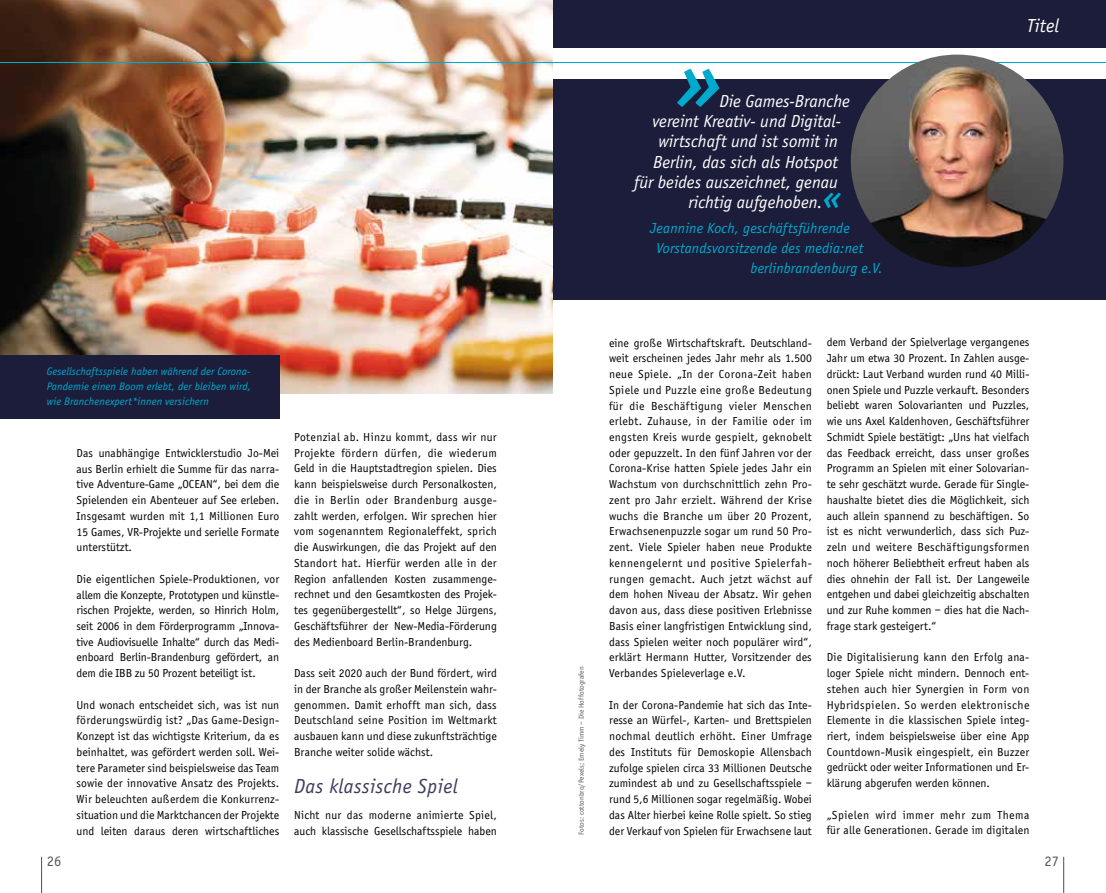
<style>
.page{position:relative;width:1106px;height:893px;background:#fff}
.page>*{position:absolute;margin:0;border:0;box-sizing:border-box;transform-origin:0 0}
.t1{font:italic 700 78px "Officina Sans EF";color:#00aacd}
.t2{font:italic 21px "Officina Sans EF";letter-spacing:.02em;color:#3b3c5b}
.t3{font:italic 19.5px "Officina Sans EF";color:#fff}
.t4{font:italic 18px "Officina Sans EF";color:#fff}
.t5{font:italic 15px "Officina Sans EF";letter-spacing:.01em;color:#00aacd}
.t6{font:15px "Officina Sans EF";color:#58585a}
.t7{font:12px/15.8px "Officina Sans EF";color:#000;text-align:justify}
.t8{font:12px "Officina Sans EF";letter-spacing:.04em;color:#000}
.t9{font:italic 11.25px/15px "Officina Sans EF";letter-spacing:.01em;color:#00aacd;text-align:justify}
.t10{font:7.5px "Officina Sans EF";color:#58585a}
.s1{font-weight:700;font-size:31.5px;color:#00aacd}
</style>
<div class="page">
<hr style="left:41px;top:857px;width:1px;height:36px;background:#58585a">
<hr style="left:1063px;top:857px;width:1px;height:36px;background:#58585a">
<div style="left:0;top:0;width:1106px;height:47px;background:#1c1d3b"></div>
<img style="left:0;top:0;width:553px;height:394px">
<hr style="left:0;top:62px;width:1106px;height:1px;background:#00aacd">
<div style="left:0;top:355px;width:279px;height:64px;background:#1c1d3b"></div>
<div style="left:553px;top:79px;width:553px;height:220px;background:#1c1d3b"></div>
<img style="left:850px;top:55px;width:213px;height:212px;border-radius:106px">
<p class="t9" style="left:47px;top:364px;width:206px">Gesellschaftsspiele haben während der Corona-Pandemie einen Boom erlebt, der bleiben wird, wie Branchenexpert*innen versichern</p>
<p class="t7" style="left:77px;top:445px;width:204px">Das unabhängige Entwicklerstudio Jo-Mei aus Berlin erhielt die Summe für das narra&shy;tive Adventure-Game „OCEAN“, bei dem die Spielenden ein Abenteuer auf See erleben.<br>Insgesamt wurden mit 1,1 Millionen Euro 15 Games, VR-Projekte und serielle Formate unterstützt.</p>
<p class="t7" style="left:77px;top:571px;width:204px">Die eigentlichen Spiele-Produktionen, vor allem die Konzepte, Prototypen und künstle&shy;rischen Projekte, werden, so Hinrich Holm, seit 2006 in dem Förderprogramm „Innova&shy;tive Audiovisuelle Inhalte“ durch das Medi&shy;enboard Berlin-Brandenburg gefördert, an dem die IBB zu 50 Prozent beteiligt ist.</p>
<p class="t7" style="left:77px;top:697px;width:204px">Und wonach entscheidet sich, was ist nun förderungswürdig ist? „Das Game-Design-Konzept ist das wichtigste Kriterium, da es beinhaltet, was gefördert werden soll. Wei&shy;tere Parameter sind beispielsweise das Team sowie der innovative Ansatz des Projekts.<br>Wir beleuchten außerdem die Konkurrenz&shy;situation und die Marktchancen der Projekte und leiten daraus deren wirtschaftliches</p>
<p class="t7" style="left:294px;top:429px;width:204px">Potenzial ab. Hinzu kommt, dass wir nur Projekte fördern dürfen, die wiederum Geld in die Hauptstadtregion spielen. Dies kann beispielsweise durch Personalkosten, die in Berlin oder Brandenburg ausge&shy;zahlt werden, erfolgen. Wir sprechen hier vom sogenanntem Regionaleffekt, sprich die Auswirkungen, die das Projekt auf den Standort hat. Hierfür werden alle in der Region anfallenden Kosten zusammenge&shy;rechnet und den Gesamtkosten des Projek&shy;tes gegenübergestellt“, so Helge Jürgens, Geschäftsführer der New-Media-Förderung des Medienboard Berlin-Brandenburg.</p>
<p class="t7" style="left:294px;top:665px;width:204px">Dass seit 2020 auch der Bund fördert, wird in der Branche als großer Meilenstein wahr&shy;genommen. Damit erhofft man sich, dass Deutschland seine Position im Weltmarkt ausbauen kann und diese zukunftsträchtige Branche weiter solide wächst.</p>
<h2 class="t2" style="left:294px;top:774px;width:165px">Das klassische Spiel</h2>
<p class="t7" style="left:294px;top:807px;width:204px">Nicht nur das moderne animierte Spiel, auch klassische Gesellschaftsspiele haben</p>
<h1 class="t1" style="left:677px;top:35px;width:46px">»</h1>
<h3 class="t4" style="left:719px;top:91px;width:132px">Die Games-Branche</h3>
<h3 class="t4" style="left:652px;top:112px;width:190px">vereint Kreativ- und Digital-</h3>
<h3 class="t4" style="left:658px;top:132px;width:181px">wirtschaft und ist somit in</h3>
<h3 class="t4" style="left:653px;top:152px;width:187px">Berlin, das sich als Hotspot</h3>
<h3 class="t4" style="left:634px;top:172px;width:205px">für beides auszeichnet, genau</h3>
<h3 class="t4" style="left:688px;top:193px;width:154px">richtig aufgehoben.<span class="s1">«</span></h3>
<p class="t5" style="left:650px;top:220px;width:201px">Jeannine Koch, geschäftsführende</p>
<p class="t5" style="left:656px;top:240px;width:209px">Vorstandsvorsitzende des media:net</p>
<p class="t5" style="left:750px;top:260px;width:134px">berlinbrandenburg e.V.</p>
<h3 class="t3" style="left:1027px;top:15px;width:34px">Titel</h3>
<p class="t10" style="left:577px;top:835px;width:170px;rotate:-90deg">Fotos: cottonbro/Pexels; Emely Timm – Die Hoffotografen</p>
<p class="t7" style="left:609px;top:335px;width:204px">eine große Wirtschaftskraft. Deutschland&shy;weit erscheinen jedes Jahr mehr als 1.500 neue Spiele. „In der Corona-Zeit haben Spiele und Puzzle eine große Bedeutung für die Beschäftigung vieler Menschen erlebt. Zuhause, in der Familie oder im engsten Kreis wurde gespielt, geknobelt oder gepuzzelt. In den fünf Jahren vor der Corona-Krise hatten Spiele jedes Jahr ein Wachstum von durchschnittlich zehn Pro&shy;zent pro Jahr erzielt. Während der Krise wuchs die Branche um über 20 Prozent, Erwachsenenpuzzle sogar um rund 50 Pro&shy;zent. Viele Spieler haben neue Produkte kennengelernt und positive Spielerfah&shy;rungen gemacht. Auch jetzt wächst auf dem hohen Niveau der Absatz. Wir gehen davon aus, dass diese positiven Erlebnisse Basis einer langfristigen Entwicklung sind, dass Spielen weiter noch populärer wird“, erklärt Hermann Hutter, Vorsitzender des Verbandes Spieleverlage e.V.</p>
<p class="t7" style="left:609px;top:697px;width:204px">In der Corona-Pandemie hat sich das Inte&shy;resse an Würfel-, Karten- und Brettspielen nochmal deutlich erhöht. Einer Umfrage des Instituts für Demoskopie Allensbach zufolge spielen circa 33 Millionen Deutsche zumindest ab und zu Gesellschaftsspiele – rund 5,6 Millionen sogar regelmäßig. Wobei das Alter hierbei keine Rolle spielt. So stieg der Verkauf von Spielen für Erwachsene laut</p>
<p class="t7" style="left:826px;top:335px;width:204px">dem Verband der Spielverlage vergangenes Jahr um etwa 30 Prozent. In Zahlen ausge&shy;drückt: Laut Verband wurden rund 40 Milli&shy;onen Spiele und Puzzle verkauft. Besonders beliebt waren Solovarianten und Puzzles, wie uns Axel Kaldenhoven, Geschäftsführer Schmidt Spiele bestätigt: „Uns hat vielfach das Feedback erreicht, dass unser großes Programm an Spielen mit einer Solovarian&shy;te sehr geschätzt wurde. Gerade für Single&shy;haushalte bietet dies die Möglichkeit, sich auch allein spannend zu beschäftigen. So ist es nicht verwunderlich, dass sich Puz&shy;zeln und weitere Beschäftigungsformen noch höherer Beliebtheit erfreut haben als dies ohnehin der Fall ist. Der Langeweile entgehen und dabei gleichzeitig abschalten und zur Ruhe kommen – dies hat die Nach&shy;frage stark gesteigert.“</p>
<p class="t7" style="left:826px;top:650px;width:204px">Die Digitalisierung kann den Erfolg ana&shy;loger Spiele nicht mindern. Dennoch ent&shy;stehen auch hier Synergien in Form von Hybridspielen. So werden elektronische Elemente in die klassischen Spiele integ&shy;riert, indem beispielsweise über eine App Countdown-Musik eingespielt, ein Buzzer gedrückt oder weiter Informationen und Er&shy;klärung abgerufen werden können.</p>
<p class="t8" style="left:826px;top:808px;width:204px">„Spielen wird immer mehr zum Thema</p>
<p class="t7" style="left:826px;top:823px;width:204px">für alle Generationen. Gerade im digitalen</p>
<p class="t6" style="left:47px;top:853px;width:16px">26</p>
<p class="t6" style="left:1044px;top:853px;width:16px">27</p>
</div>
